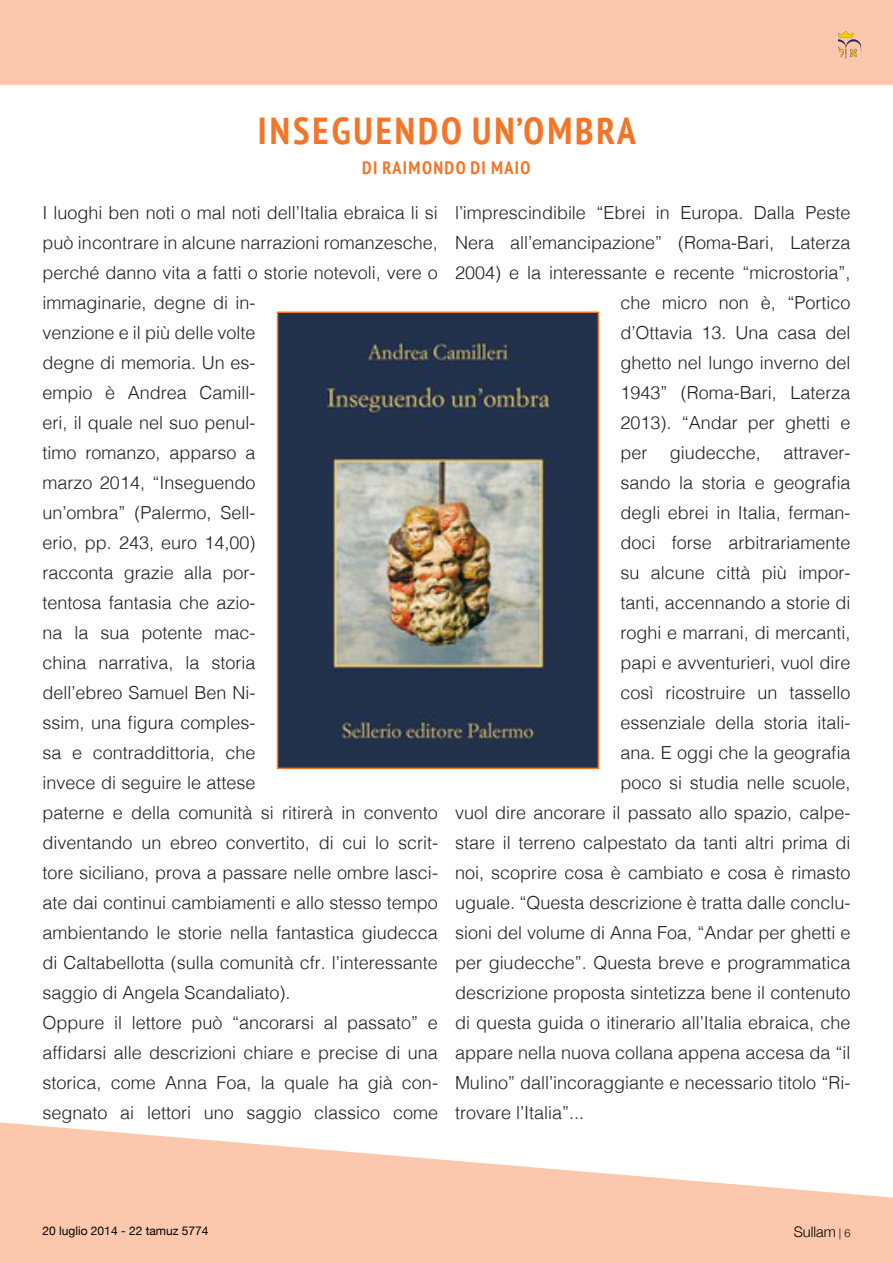
<style>
.page{position:relative;width:893px;height:1263px;background:#fff}
.page>*{position:absolute;margin:0;border:0;box-sizing:border-box;transform-origin:0 0}
.t1{font:700 condensed 37.5px "PT Sans";letter-spacing:.08em;color:#f37528}
.t2{font:300 18px/30px "Helvetica";color:#231f20}
.t3{font:700 condensed 18px "PT Sans";letter-spacing:.08em;color:#f37528}
.t4{font:300 14.55px "Helvetica Neue";color:#000}
.t5{font:12px "Helvetica Neue";color:#000}
.s1{font-size:10.95px}
</style>
<div class="page">
<svg style="left:0;top:1122px;width:893px;height:141px;fill:#fcc8ad"></svg>
<div style="left:0;top:0;width:893px;height:84px;background:#fcc8ad"></div>
<img style="left:839px;top:31px;width:22px;height:28px">
<img style="left:280px;top:315px;width:316px;height:451px">
<div style="left:277px;top:312px;width:322px;height:457px;border:2px solid #f37528"></div>
<p class="t1" style="left:258px;top:106px;width:380px">INSEGUENDO UN’OMBRA</p>
<p class="t3" style="left:362px;top:156px;width:170px">DI RAIMONDO DI MAIO</p>
<p class="t2" style="left:43px;top:196px;width:397px">I luoghi ben noti o mal noti dell’Italia ebraica li si può incontrare in alcune narrazioni romanzesche, perché danno vita a fatti o storie notevoli, vere o immaginarie, degne di in-<br>venzione e il più delle volte<br>degne di memoria. Un es-<br>empio è Andrea Camill-<br>eri, il quale nel suo penul-<br>timo romanzo, apparso a<br>marzo 2014, “Inseguendo<br>un’ombra” (Palermo, Sell-<br>erio, pp. 243, euro 14,00)<br>racconta grazie alla por-<br>tentosa fantasia che azio-<br>na la sua potente mac-<br>china narrativa, la storia<br>dell’ebreo Samuel Ben Ni-<br>ssim, una figura comples-<br>sa e contraddittoria, che<br>invece di seguire le attese<br>paterne e della comunità si ritirerà in convento diventando un ebreo convertito, di cui lo scrit&shy;tore siciliano, prova a passare nelle ombre lasci&shy;ate dai continui cambiamenti e allo stesso tempo ambientando le storie nella fantastica giudecca di Caltabellotta (sulla comunità cfr. l’interessante saggio di Angela Scandaliato).</p>
<p class="t2" style="left:43px;top:1006px;width:397px;text-align:justify">Oppure il lettore può “ancorarsi al passato” e affidarsi alle descrizioni chiare e precise di una storica, come Anna Foa, la quale ha già con&shy;segnato ai lettori uno saggio classico come</p>
<p class="t2" style="left:455px;top:196px;width:397px">l’imprescindibile “Ebrei in Europa. Dalla Peste</p>
<p class="t2" style="left:455px;top:226px;width:397px">Nera all’emancipazione” (Roma-Bari, Laterza</p>
<p class="t2" style="left:455px;top:256px;width:397px">2004) e la interessante e recente “microstoria”,</p>
<p class="t2" style="left:620px;top:286px;width:232px">che micro non è, “Portico</p>
<p class="t2" style="left:620px;top:316px;width:232px">d’Ottavia 13. Una casa del</p>
<p class="t2" style="left:620px;top:346px;width:232px">ghetto nel lungo inverno del</p>
<p class="t2" style="left:620px;top:376px;width:232px">1943” (Roma-Bari, Laterza</p>
<p class="t2" style="left:620px;top:406px;width:232px">2013). “Andar per ghetti e</p>
<p class="t2" style="left:620px;top:436px;width:232px">per giudecche, attraver-</p>
<p class="t2" style="left:620px;top:466px;width:232px">sando la storia e geografia</p>
<p class="t2" style="left:620px;top:496px;width:232px">degli ebrei in Italia, ferman-</p>
<p class="t2" style="left:620px;top:526px;width:232px">doci forse arbitrariamente</p>
<p class="t2" style="left:620px;top:556px;width:232px">su alcune città più impor-</p>
<p class="t2" style="left:620px;top:586px;width:231px">tanti, accennando a storie di</p>
<p class="t2" style="left:620px;top:616px;width:232px">roghi e marrani, di mercanti,</p>
<p class="t2" style="left:620px;top:646px;width:232px">papi e avventurieri, vuol dire</p>
<p class="t2" style="left:620px;top:676px;width:232px">così ricostruire un tassello</p>
<p class="t2" style="left:620px;top:706px;width:232px">essenziale della storia itali-</p>
<p class="t2" style="left:620px;top:736px;width:232px">ana. E oggi che la geografia</p>
<p class="t2" style="left:620px;top:766px;width:232px">poco si studia nelle scuole,</p>
<p class="t2" style="left:455px;top:796px;width:397px">vuol dire ancorare il passato allo spazio, calpe-</p>
<p class="t2" style="left:455px;top:826px;width:397px">stare il terreno calpestato da tanti altri prima di</p>
<p class="t2" style="left:455px;top:856px;width:397px">noi, scoprire cosa è cambiato e cosa è rimasto</p>
<p class="t2" style="left:455px;top:886px;width:397px">uguale. “Questa descrizione è tratta dalle conclu-</p>
<p class="t2" style="left:455px;top:916px;width:397px">sioni del volume di Anna Foa, “Andar per ghetti e</p>
<p class="t2" style="left:455px;top:946px;width:397px">per giudecche”. Questa breve e programmatica</p>
<p class="t2" style="left:455px;top:976px;width:397px">descrizione proposta sintetizza bene il contenuto</p>
<p class="t2" style="left:455px;top:1006px;width:397px">di questa guida o itinerario all’Italia ebraica, che</p>
<p class="t2" style="left:455px;top:1036px;width:397px">appare nella nuova collana appena accesa da “il</p>
<p class="t2" style="left:455px;top:1066px;width:397px">Mulino” dall’incoraggiante e necessario titolo “Ri-</p>
<p class="t2" style="left:455px;top:1096px;width:131px">trovare l’Italia”...</p>
<p class="t5" style="left:43px;top:1221px;width:168px">20 luglio 2014 - 22 tamuz 5774</p>
<p class="t4" style="left:794px;top:1220px;width:58px">Sullam <span class="s1">| 6</span></p>
</div>
